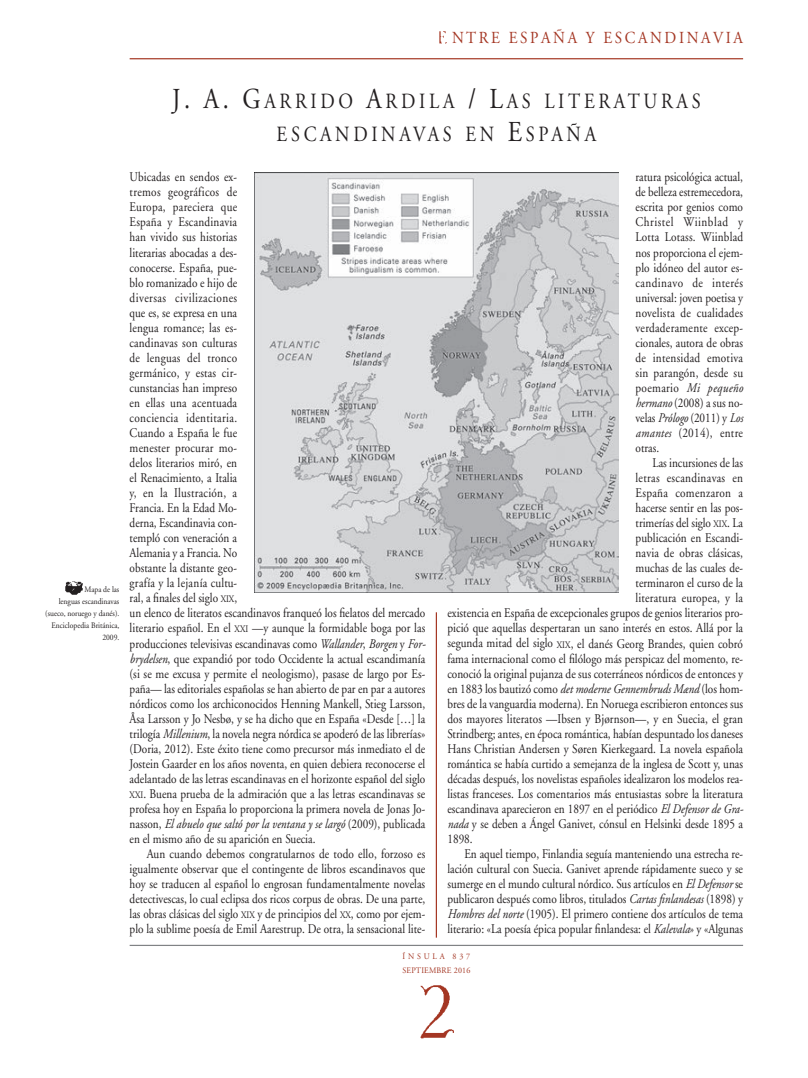
<style>
.page{position:relative;width:808px;height:1078px;background:#fff}
.page>*{position:absolute;margin:0;border:0;box-sizing:border-box;transform-origin:0 0}
.t1{font:21.62px/32.5px "Adobe Garamond";letter-spacing:.2em;color:#231f20;text-align:center;scale:.85 1}
.t2{font:16.88px "Adobe Garamond";color:#a43623;scale:.9 1}
.t3{font:13.25px/15px "Adobe Garamond";color:#231f20;text-align:justify;scale:.85 1}
.t4{font:13.25px "Adobe Garamond";letter-spacing:.025em;color:#231f20;scale:.85 1}
.t5{font:13.25px "Adobe Garamond";letter-spacing:.03em;color:#231f20;scale:.85 1}
.t6{font:8.38px/11.8px "Adobe Garamond";color:#231f20;text-align:right;scale:.9 1}
.t7{font:8.38px/13.2px "Adobe Garamond";letter-spacing:.02em;color:#a43623;scale:.95 1}
.s1{font-size:28.88px}
.s2{font-size:9.88px}
.s3{font-style:italic}
</style>
<div class="page">
<hr style="left:130px;top:944px;width:613px;height:1px;background:#808285">
<hr style="left:436px;top:612px;width:1px;height:325px;background:#a43623">
<hr style="left:130px;top:58px;width:613px;height:1px;background:#a43623">
<img style="left:439px;top:31px;width:8px;height:13px">
<img style="left:420px;top:985px;width:34px;height:54px">
<img style="left:254px;top:173px;width:364px;height:419px">
<img style="left:66px;top:581px;width:17px;height:14px">
<p class="t2" style="left:452px;top:31px;width:325px">N T R E E S P A Ñ A Y E S C A N D I N A V I A</p>
<p class="t6" style="left:45px;top:584px;width:84px">Mapa de las<br>lenguas escandinavas (sueco, noruego y danés).<br>Enciclopedia Británica,<br>2009.</p>
<h1 class="t1" style="left:172px;top:87px;width:623px"><span class="s1">J. A. G</span>ARRIDO <span class="s1">A</span>RDILA <span class="s1">/ L</span>AS LITERATURAS<br>ESCANDINAVAS EN <span class="s1">E</span>SPAÑA</h1>
<p class="t3" style="left:130px;top:171px;width:349px;text-align:left">Ubicadas en sendos ex-<br>tremos geográficos de<br>Europa, pareciera que<br>España y Escandinavia<br>han vivido sus historias<br>literarias abocadas a des-<br>conocerse. España, pue-<br>blo romanizado e hijo de<br>diversas civilizaciones<br>que es, se expresa en una<br>lengua romance; las es-<br>candinavas son culturas<br>de lenguas del tronco<br>germánico, y estas cir-<br>cunstancias han impreso<br>en ellas una acentuada<br>conciencia identitaria.<br>Cuando a España le fue<br>menester procurar mo-<br>delos literarios miró, en<br>el Renacimiento, a Italia<br>y, en la Ilustración, a<br>Francia. En la Edad Mo-<br>derna, Escandinavia con-<br>templó con veneración a<br>Alemania y a Francia. No<br>obstante la distante geo-<br>grafía y la lejanía cultu-<br>ral, a finales del si glo <span class="s2">XIX</span>,<br>un elenco de literatos escandinavos franqueó los fielatos del mercado literario español. En el <span class="s2">XXI</span> —y aunque la formidable boga por las producciones televisivas escandinavas como <span class="s3">Wallander</span>, <span class="s3">Borgen</span> y <span class="s3">For&shy;brydelsen</span>, que expandió por todo Occidente la actual escandimanía (si se me excusa y permite el neologismo), pasase de largo por Es&shy;paña— las editoriales españolas se han abierto de par en par a autores nórdicos como los archiconocidos Henning Mankell, Stieg Larsson, Åsa Larsson y Jo Nesbø, y se ha dicho que en España «Desde […] la trilogía <span class="s3">Millenium</span>, la novela negra nórdica se apoderó de las librerías» (Doria, 2012). Este éxito tiene como precursor más inmediato el de Jostein Gaarder en los años noventa, en quien debiera reconocerse el adelantado de las letras escandinavas en el horizonte español del siglo <span class="s2">XXI</span>. Buena prueba de la admiración que a las letras escandinavas se profesa hoy en España lo proporciona la primera novela de Jonas Jo&shy;nasson, <span class="s3">El abuelo que saltó por la ventana y se largó</span> (2009), publicada en el mismo año de su aparición en Suecia.</p>
<p class="t3" style="left:130px;top:847px;width:349px;text-indent:17px">Aun cuando debemos congratularnos de todo ello, forzoso es igualmente observar que el contingente de libros escandinavos que hoy se traducen al español lo engrosan fundamentalmente novelas detectivescas, lo cual eclipsa dos ricos corpus de obras. De una parte, las obras clásicas del siglo <span class="s2">XIX</span> y de principios del <span class="s2">XX</span>, como por ejem&shy;plo la sublime poesía de Emil Aarestrup. De otra, la sensacional lite-</p>
<p class="t3" style="left:635px;top:171px;width:128px">ratura psicológica actual, de belleza estremecedora, escrita por genios como Christel Wiinblad y Lotta Lotass. Wiinblad nos proporciona el ejem&shy;plo idóneo del autor es&shy;candinavo de interés universal: joven poetisa y novelista de cualidades verdaderamente excep&shy;cionales, autora de obras de intensidad emotiva sin parangón, desde su poemario <span class="s3">Mi pequeño hermano</span> (2008) a sus no&shy;velas <span class="s3">Prólogo</span> (2011) y <span class="s3">Los amantes</span> (2014), entre otras.</p>
<p class="t3" style="left:653px;top:456px;width:108px">Las incursiones de las</p>
<p class="t4" style="left:635px;top:472px;width:128px">letras escandinavas en</p>
<p class="t5" style="left:635px;top:487px;width:128px">España comenzaron a</p>
<p class="t3" style="left:635px;top:501px;width:128px">hacerse sentir en las pos-</p>
<p class="t3" style="left:635px;top:516px;width:128px">trimerías del siglo <span class="s2">XIX</span>. La</p>
<p class="t3" style="left:635px;top:531px;width:128px">publicación en Escandi-</p>
<p class="t3" style="left:635px;top:546px;width:128px">navia de obras clásicas,</p>
<p class="t3" style="left:635px;top:561px;width:128px">muchas de las cuales de-</p>
<p class="t3" style="left:635px;top:576px;width:128px">terminaron el curso de la</p>
<p class="t3" style="left:635px;top:591px;width:128px">literatura europea, y la</p>
<p class="t3" style="left:447px;top:606px;width:349px">existencia en España de excepcionales grupos de genios literarios pro-</p>
<p class="t3" style="left:447px;top:621px;width:349px">pició que aquellas despertaran un sano interés en estos. Allá por la</p>
<p class="t3" style="left:447px;top:636px;width:349px">segunda mitad del siglo <span class="s2">XIX</span>, el danés Georg Brandes, quien cobró</p>
<p class="t3" style="left:447px;top:651px;width:349px">fama internacional como el filólogo más perspicaz del momento, re-</p>
<p class="t3" style="left:447px;top:666px;width:349px">conoció la original pujanza de sus coterráneos nórdicos de entonces y</p>
<p class="t3" style="left:447px;top:681px;width:349px">en 1883 los bautizó como <span class="s3">det moderne Gennembruds Mænd</span> (los hom-</p>
<p class="t3" style="left:447px;top:696px;width:349px">bres de la vanguardia moderna). En Noruega escribieron entonces sus</p>
<p class="t3" style="left:447px;top:712px;width:349px">dos mayores literatos —Ibsen y Bjørnson—, y en Suecia, el gran</p>
<p class="t3" style="left:447px;top:727px;width:349px">Strindberg; antes, en época romántica, habían despuntado los daneses</p>
<p class="t3" style="left:447px;top:742px;width:349px">Hans Christian Andersen y Søren Kierkegaard. La novela española</p>
<p class="t3" style="left:447px;top:757px;width:349px">romántica se había curtido a semejanza de la inglesa de Scott y, unas</p>
<p class="t3" style="left:447px;top:772px;width:349px">décadas después, los novelistas españoles idealizaron los modelos rea-</p>
<p class="t3" style="left:447px;top:787px;width:349px">listas franceses. Los comentarios más entusiastas sobre la literatura</p>
<p class="t3" style="left:447px;top:802px;width:348px">escandinava aparecieron en 1897 en el periódico <span class="s3">El Defensor de Gra-</span></p>
<p class="t3" style="left:447px;top:817px;width:349px"><span class="s3">nada</span> y se deben a Ángel Ganivet, cónsul en Helsinki desde 1895 a</p>
<p class="t3" style="left:447px;top:832px;width:31px">1898.</p>
<p class="t3" style="left:464px;top:847px;width:329px">En aquel tiempo, Finlandia seguía manteniendo una estrecha re-</p>
<p class="t3" style="left:447px;top:862px;width:349px">lación cultural con Suecia. Ganivet aprende rápidamente sueco y se</p>
<p class="t3" style="left:447px;top:877px;width:349px">sumerge en el mundo cultural nórdico. Sus artículos en <span class="s3">El Defensor</span> se</p>
<p class="t3" style="left:447px;top:892px;width:349px">publicaron después como libros, titulados <span class="s3">Cartas finlandesas</span> (1898) y</p>
<p class="t3" style="left:447px;top:907px;width:349px"><span class="s3">Hombres del norte</span> (1905). El primero contiene dos artículos de tema</p>
<p class="t3" style="left:447px;top:922px;width:349px">literario: «La poesía épica popular finlandesa: el <span class="s3">Kalevala</span>» y «Algunas</p>
<p class="t7" style="left:402px;top:950px;width:73px">ÍNSULA 837<br>SEPTIEMBRE 2016</p>
</div>
